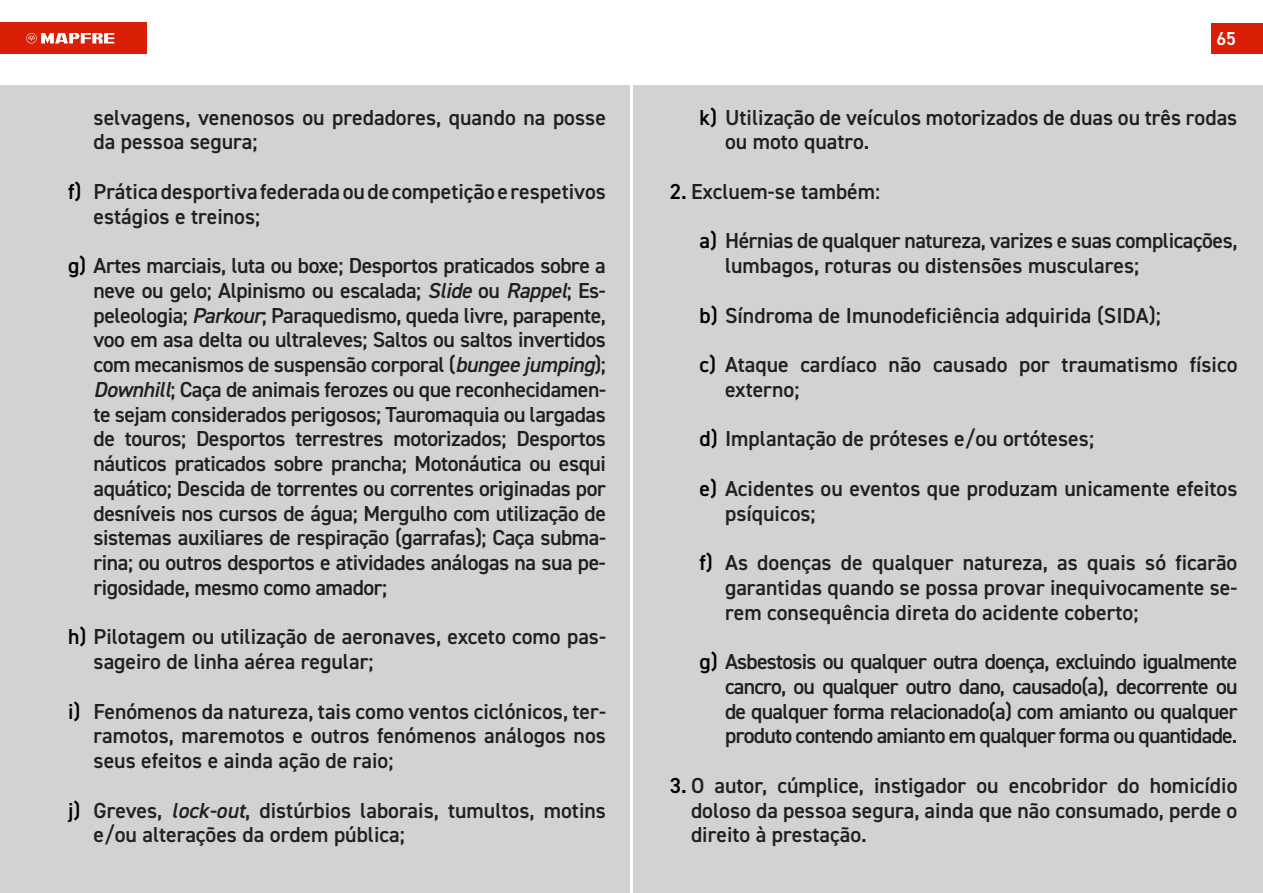
<style>
.page{position:relative;width:1263px;height:893px;background:#fff}
.page>*{position:absolute;margin:0;border:0;box-sizing:border-box;transform-origin:0 0}
.t1{font:600 21.75px/24.8px "DIN2014";color:#231f20}
.t2{font:600 21.75px/24.8px "DIN2014";letter-spacing:-.02em;color:#231f20}
.t3{font:600 18.75px "DIN2014";color:#fff}
.s1{color:#000}
.s2{font-style:italic}
</style>
<div class="page">
<div style="left:0;top:23px;width:147px;height:31px;background:#d91f05"></div>
<div style="left:1212px;top:23px;width:51px;height:31px;background:#d91f05"></div>
<svg style="left:26px;top:33px;width:88px;height:10px"></svg>
<div style="left:0;top:86px;width:1263px;height:807px;background:#d1d2d4"></div>
<hr style="left:630px;top:54px;width:3px;height:839px;background:#fff">
<p class="t1" style="left:94px;top:104px;width:514px">selvagens, venenosos ou predadores, quando na posse da pessoa segura;</p>
<p class="t1" style="left:94px;top:178px;width:514px;text-indent:-26px"><span class="s1">f)</span> Prática desportiva federada ou de competição e respetivos estágios e treinos;</p>
<p class="t1" style="left:94px;top:253px;width:514px;text-align:justify;text-indent:-26px"><span class="s1">g)</span> Artes marciais, luta ou boxe; Desportos praticados sobre a neve ou gelo; Alpinismo ou escalada; <span class="s2">Slide</span> ou <span class="s2">Rappel</span>; Es&shy;peleologia; <span class="s2">Parkour</span>; Paraquedismo, queda livre, parapente, voo em asa delta ou ultraleves; Saltos ou saltos invertidos com mecanismos de suspensão corporal (<span class="s2">bungee jumping</span>); <span class="s2">Downhill</span>; Caça de animais ferozes ou que reconhecidamen&shy;te sejam considerados perigosos; Tauromaquia ou largadas de touros; Desportos terrestres motorizados; Desportos náuticos praticados sobre prancha; Motonáutica ou esqui aquático; Descida de torrentes ou correntes originadas por desníveis nos cursos de água; Mergulho com utilização de sistemas auxiliares de respiração (garrafas); Caça subma&shy;rina; ou outros desportos e atividades análogas na sua pe&shy;rigosidade, mesmo como amador;</p>
<p class="t1" style="left:94px;top:624px;width:514px;text-indent:-26px"><span class="s1">h)</span> Pilotagem ou utilização de aeronaves, exceto como pas&shy;sageiro de linha aérea regular;</p>
<p class="t1" style="left:94px;top:698px;width:514px;text-align:justify;text-indent:-26px"><span class="s1">i)</span> Fenómenos da natureza, tais como ventos ciclónicos, ter&shy;ramotos, maremotos e outros fenómenos análogos nos seus efeitos e ainda ação de raio;</p>
<p class="t1" style="left:94px;top:797px;width:514px;text-indent:-26px"><span class="s1">j)</span> Greves, <span class="s2">lock-out</span>, distúrbios laborais, tumultos, motins e/ou alterações da ordem pública;</p>
<p class="t3" style="left:1216px;top:26px;width:21px">65</p>
<p class="t1" style="left:725px;top:104px;width:514px;text-indent:-26px"><span class="s1">k)</span> Utilização de veículos motorizados de duas ou três rodas ou moto quatro.</p>
<p class="t1" style="left:670px;top:178px;width:212px"><span class="s1">2.</span> Excluem-se também:</p>
<p class="t2" style="left:725px;top:228px;width:514px;text-indent:-26px"><span class="s1">a)</span> Hérnias de qualquer natureza, varizes e suas complicações, lumbagos, roturas ou distensões musculares;</p>
<p class="t1" style="left:699px;top:302px;width:463px"><span class="s1">b)</span> Síndroma de Imunodeficiência adquirida (SIDA);</p>
<p class="t1" style="left:725px;top:352px;width:514px;text-indent:-26px"><span class="s1">c)</span> Ataque cardíaco não causado por traumatismo físico externo;</p>
<p class="t1" style="left:699px;top:426px;width:396px"><span class="s1">d)</span> Implantação de próteses e/ou ortóteses;</p>
<p class="t1" style="left:725px;top:475px;width:514px;text-indent:-26px"><span class="s1">e)</span> Acidentes ou eventos que produzam unicamente efeitos psíquicos;</p>
<p class="t1" style="left:725px;top:550px;width:514px;text-align:justify;text-indent:-26px"><span class="s1">f)</span> As doenças de qualquer natureza, as quais só ficarão garantidas quando se possa provar inequivocamente se&shy;rem consequência direta do acidente coberto;</p>
<p class="t1" style="left:725px;top:649px;width:514px;text-align:justify;text-indent:-26px"><span class="s1">g)</span> Asbestosis ou qualquer outra doença, excluindo igualmente cancro, ou qualquer outro dano, causado(a), decorrente ou de qualquer forma relacionado(a) com amianto ou qualquer produto contendo amianto em qualquer forma ou quantidade.</p>
<p class="t1" style="left:691px;top:772px;width:548px;text-align:justify;text-indent:-21px"><span class="s1">3.</span> O autor, cúmplice, instigador ou encobridor do homicídio doloso da pessoa segura, ainda que não consumado, perde o direito à prestação.</p>
</div>
